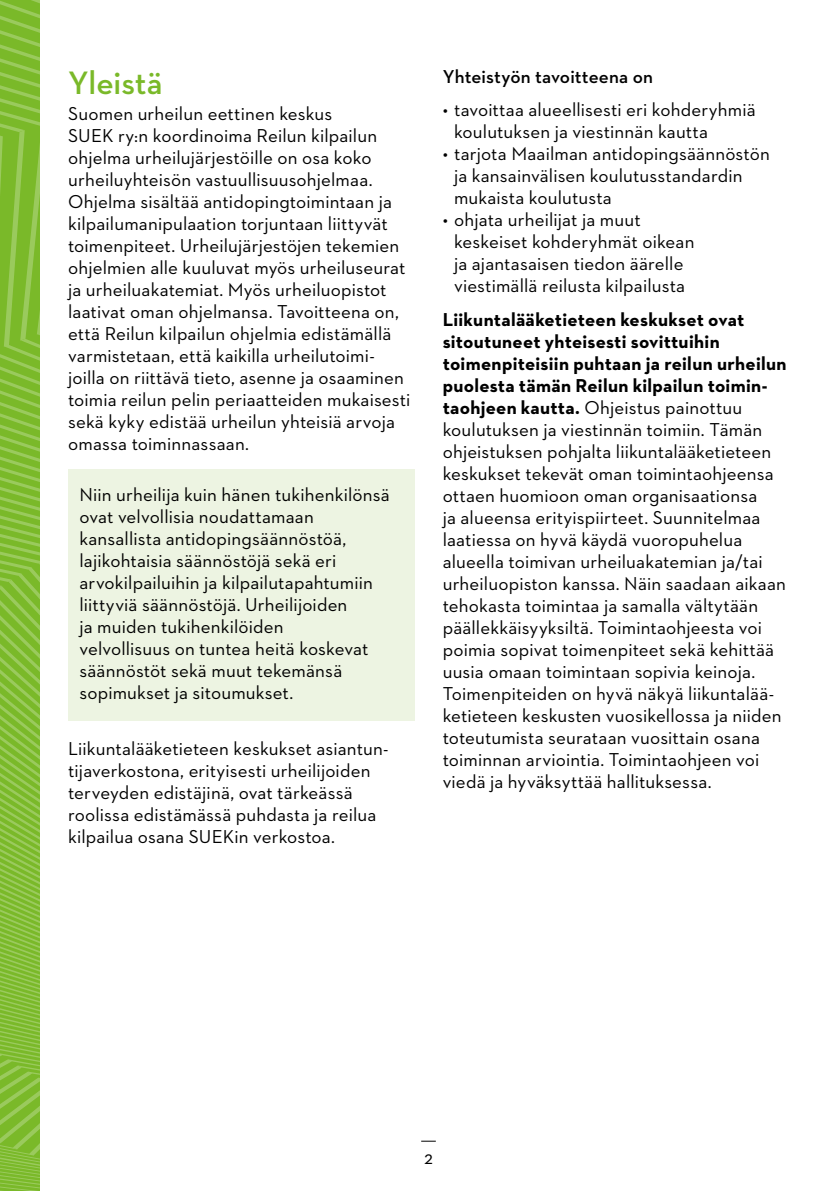
<style>
.page{position:relative;width:840px;height:1191px;background:#fff}
.page>*{position:absolute;margin:0;border:0;box-sizing:border-box;transform-origin:0 0}
.H1_uusi{font:600 33px "Neutraface 2 Text";color:#7ab929}
.Paragraph__first{font:19px/22px "Neutraface 2 Text";letter-spacing:.01em;color:#000}
.p__boxed{font:19px/22px "Neutraface 2 Text";letter-spacing:.01em;color:#000}
.Paragraph__last_bullet{font:19px/22px "Neutraface 2 Text";letter-spacing:.01em;color:#000}
.Paragraph__bullet{font:19px/22px "Neutraface 2 Text";letter-spacing:.01em;color:#000}
.Paragraph__first_bullet{font:19px/22px "Neutraface 2 Text";letter-spacing:.01em;color:#000}
.H3_next_column{font:600 19px "Neutraface 2 Text";letter-spacing:.01em;color:#000}
.s1{font-weight:700}
</style>
<div class="page">
<svg style="left:421px;top:1140px;width:14px;height:1px"></svg>
<div style="left:68px;top:469px;width:346px;height:251px;background:#edf4e2"></div>
<svg style="left:0;top:0;width:40px;height:1191px;background:#83be39"></svg>
<h2 class="H1_uusi" style="left:68px;top:62px;width:96px">Yleistä</h2>
<p class="Paragraph__first" style="left:68px;top:103px;width:344px">Suomen urheilun eettinen keskus<br>SUEK ry:n koordinoima Reilun kilpailun ohjelma urheilujärjestöille on osa koko urheiluyhteisön vastuullisuusohjelmaa.<br>Ohjelma sisältää antidopingtoimintaan ja kilpailumanipulaation torjuntaan liittyvät toimenpiteet. Urheilujärjestöjen tekemien ohjelmien alle kuuluvat myös urheiluseurat ja urheiluakatemiat. Myös urheiluopistot laativat oman ohjelmansa. Tavoitteena on, että Reilun kilpailun ohjelmia edistämällä varmistetaan, että kaikilla urheilutoimi&shy;joilla on riittävä tieto, asenne ja osaaminen toimia reilun pelin periaatteiden mukaisesti sekä kyky edistää urheilun yhteisiä arvoja omassa toiminnassaan.</p>
<p class="p__boxed" style="left:79px;top:483px;width:312px">Niin urheilija kuin hänen tukihenkilönsä ovat velvollisia noudattamaan kansallista antidopingsäännöstöä, lajikohtaisia säännöstöjä sekä eri arvokilpailuihin ja kilpailutapahtumiin liittyviä säännöstöjä. Urheilijoiden<br>ja muiden tukihenkilöiden<br>velvollisuus on tuntea heitä koskevat säännöstöt sekä muut tekemänsä sopimukset ja sitoumukset.</p>
<p class="Paragraph__first" style="left:68px;top:737px;width:322px">Liikuntalääketieteen keskukset asiantun&shy;tijaverkostona, erityisesti urheilijoiden terveyden edistäjinä, ovat tärkeässä roolissa edistämässä puhdasta ja reilua kilpailua osana SUEKin verkostoa.</p>
<h3 class="H3_next_column" style="left:442px;top:64px;width:212px">Yhteistyön tavoitteena on</h3>
<p class="Paragraph__first_bullet" style="left:454px;top:98px;width:303px;text-indent:-11px">• tavoittaa alueellisesti eri kohderyhmiä koulutuksen ja viestinnän kautta</p>
<p class="Paragraph__bullet" style="left:454px;top:142px;width:317px;text-indent:-11px">• tarjota Maailman antidopingsäännöstön ja kansainvälisen koulutusstandardin mukaista koulutusta</p>
<p class="Paragraph__last_bullet" style="left:454px;top:208px;width:242px;text-indent:-11px">• ohjata urheilijat ja muut keskeiset kohderyhmät oikean ja ajantasaisen tiedon äärelle viestimällä reilusta kilpailusta</p>
<p class="Paragraph__first" style="left:442px;top:308px;width:345px"><span class="s1">Liikuntalääketieteen keskukset ovat sitoutuneet yhteisesti sovittuihin toimenpiteisiin puhtaan ja reilun urheilun puolesta tämän Reilun kilpailun toimin&shy;taohjeen kautta.</span> Ohjeistus painottuu koulutuksen ja viestinnän toimiin. Tämän ohjeistuksen pohjalta liikuntalääketieteen keskukset tekevät oman toimintaohjeensa ottaen huomioon oman organisaationsa<br>ja alueensa erityispiirteet. Suunnitelmaa laatiessa on hyvä käydä vuoropuhelua alueella toimivan urheiluakatemian ja/tai urheiluopiston kanssa. Näin saadaan aikaan tehokasta toimintaa ja samalla vältytään päällekkäisyyksiltä. Toimintaohjeesta voi poimia sopivat toimenpiteet sekä kehittää uusia omaan toimintaan sopivia keinoja.<br>Toimenpiteiden on hyvä näkyä liikuntalää&shy;ketieteen keskusten vuosikellossa ja niiden toteutumista seurataan vuosittain osana toiminnan arviointia. Toimintaohjeen voi viedä ja hyväksyttää hallituksessa.</p>
<p class="Paragraph__first" style="left:424px;top:1146px;width:10px">2</p>
</div>
